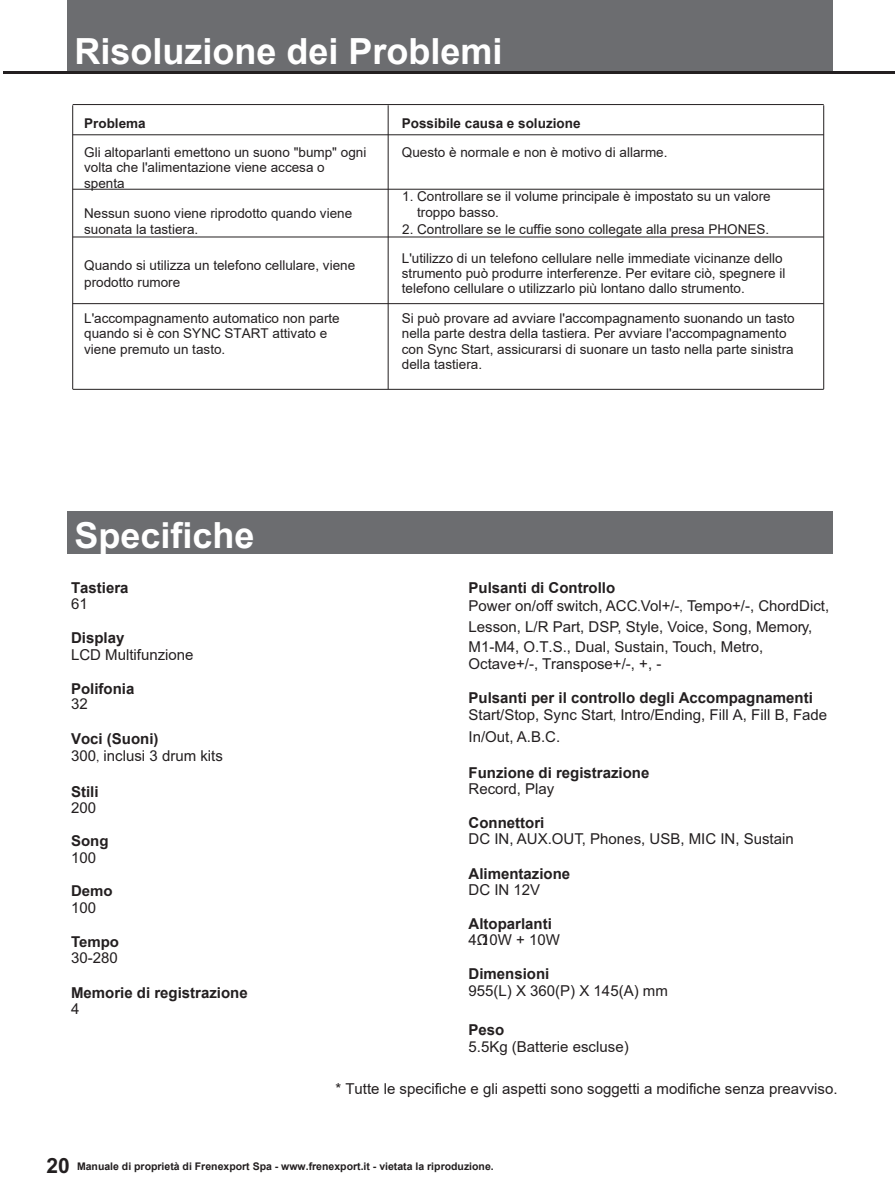
<style>
.page{position:relative;width:895px;height:1193px;background:#fff}
.page>*{position:absolute;margin:0;border:0;box-sizing:border-box;transform-origin:0 0}
.t1{font:700 36px "Arial";color:#fff}
.t2{font:700 36px "Arial";color:#fff}
.t3{font:15px/17.4px "Arial";color:#231f20}
.t4{font:15px/16.4px "Arial";color:#231f20}
.t5{font:700 15px/15.9px "Arial";color:#231f20}
.t6{font:700 15px "Arial";color:#231f20}
.t7{font:13.5px/15.1px "Arial";color:#231f20}
.t8{font:700 13.5px "Arial";color:#231f20}
.t9{font:700 13.5px "Arial";color:#231f20}
.t10{font:700 10.5px "Arial";color:#221e1f}
.s1{font-style:inherit}
.s2{font-weight:400}
.s3{font-weight:700}
.s4{font-family:"Adobe Fangsong Std"}
.s5{font-size:21px;color:#231f20}
</style>
<div class="page">
<div style="left:67px;top:0;width:765px;height:73px;background:#6c6d70"></div>
<hr style="left:3px;top:71px;width:892px;height:2px;background:#231f20">
<hr style="left:73px;top:104px;width:750px;height:1px;background:#231f20">
<hr style="left:73px;top:134px;width:750px;height:1px;background:#231f20">
<hr style="left:73px;top:389px;width:750px;height:1px;background:#231f20">
<hr style="left:72px;top:105px;width:1px;height:284px;background:#231f20">
<hr style="left:388px;top:105px;width:1px;height:284px;background:#231f20">
<hr style="left:823px;top:105px;width:1px;height:284px;background:#231f20">
<div style="left:67px;top:511px;width:765px;height:43px;background:#6c6d70"></div>
<hr style="left:73px;top:189px;width:750px;height:1px;background:#231f20">
<hr style="left:73px;top:237px;width:750px;height:1px;background:#231f20">
<hr style="left:73px;top:303px;width:750px;height:1px;background:#231f20">
<h1 class="t1" style="left:74px;top:26px;width:430px">Risoluzione dei Problemi</h1>
<p class="t9" style="left:84px;top:118px;width:63px">Problem<span class="s1">a</span></p>
<p class="t7" style="left:84px;top:145px;width:284px">Gli altoparlanti emettono un suono "bump" ogni volta che l'alimentazione viene accesa o spenta</p>
<p class="t7" style="left:84px;top:205px;width:269px;line-height:16.2px">Nessun suono viene riprodotto quando viene suonata la tastiera.</p>
<p class="t7" style="left:84px;top:257px;width:272px;line-height:16.2px">Quando si utilizza un telefono cellulare, viene prodotto rumore</p>
<p class="t7" style="left:84px;top:311px;width:257px">L'accompagnamento automatico non parte quando si è con SYNC START attivato e viene premuto un tasto.</p>
<p class="t8" style="left:402px;top:113px;width:180px">Possibile causa e soluzione</p>
<p class="t7" style="left:402px;top:145px;width:267px">Questo è normale e non è motivo di allarme.</p>
<p class="t7" style="left:417px;top:188px;width:355px;line-height:16.2px;text-indent:-15px">1. Controllare se il volume principale è impostato su un valore troppo basso.</p>
<p class="t7" style="left:402px;top:214px;width:382px;line-height:29.4px">2. Controllare se le cuffie sono collegate alla presa PHONES.<br>L'utilizzo di un telefono cellulare nelle immediate vicinanze dello</p>
<p class="t7" style="left:402px;top:265px;width:385px">strumento può produrre interferenze. Per evitare ciò, spegnere il telefono cellulare o utilizzarlo più lontano dallo strumento.</p>
<p class="t7" style="left:402px;top:311px;width:394px">Si può provare ad avviare l'accompagnamento suonando un tasto nella parte destra della tastiera. Per avviare l'accompagnamento con Sync Start, assicurarsi di suonare un tasto nella parte sinistra della tastiera.</p>
<h1 class="t2" style="left:74px;top:521px;width:182px">Specific<span class="s1">he</span></h1>
<p class="t5" style="left:71px;top:580px;width:59px">Tastiera</p>
<p class="t3" style="left:71px;top:596px;width:18px">61</p>
<p class="t5" style="left:71px;top:630px;width:55px">Display</p>
<p class="t4" style="left:71px;top:646px;width:124px">LCD Multifunzione</p>
<p class="t5" style="left:71px;top:680px;width:65px"><span class="s1">Pol</span>ifonia<br><span class="s2">32</span></p>
<p class="t3" style="left:71px;top:731px;width:153px"><span class="s3">Voci (Suoni)<br></span>300<span class="s4">,</span> inclu<span class="s1">si</span> 3 drum kits</p>
<p class="t5" style="left:71px;top:783px;width:29px">Stili</p>
<p class="t3" style="left:71px;top:799px;width:27px">200</p>
<p class="t6" style="left:71px;top:835px;width:39px">Song</p>
<p class="t3" style="left:71px;top:850px;width:27px">100</p>
<p class="t6" style="left:71px;top:885px;width:43px">Demo</p>
<p class="t3" style="left:71px;top:900px;width:27px">100</p>
<p class="t6" style="left:71px;top:935px;width:50px">Tempo</p>
<p class="t3" style="left:71px;top:950px;width:48px">30-280</p>
<p class="t5" style="left:71px;top:984px;width:178px">Memorie di registrazione</p>
<p class="t3" style="left:71px;top:1001px;width:10px">4</p>
<p class="t3" style="left:468px;top:580px;width:362px"><span class="s3">Pulsanti di Controllo<br></span>Power on/off switch, ACC<span class="s4">.</span>Vol+/-<span class="s4">,</span> Tempo+/-, ChordDict,</p>
<p class="t3" style="left:468px;top:617px;width:345px;line-height:20.1px">Lesson, L/R Part, DSP, Style, Voice, Song, Memory,<br>M1-M4, O.T.S., Dual, Sustain, Touch, Metro,</p>
<p class="t3" style="left:468px;top:656px;width:194px">Octave+/-, Transpose+/-, +, -</p>
<p class="t3" style="left:468px;top:690px;width:360px"><span class="s3">Pulsanti per il controllo degli Accompagnamenti<br></span>Start/Stop, Sync Start<span class="s4">,</span> Intro/Ending, Fill A, Fill B, Fade</p>
<p class="t3" style="left:468px;top:729px;width:93px">In/Out, A.B.C.</p>
<p class="t5" style="left:468px;top:765px;width:182px">Funzione di registrazione</p>
<p class="t3" style="left:468px;top:781px;width:87px">Record, Play</p>
<p class="t5" style="left:468px;top:815px;width:77px">Connettori</p>
<p class="t3" style="left:468px;top:831px;width:327px">DC IN, AUX.OUT, Phones, USB, MIC IN, Sustain</p>
<p class="t5" style="left:468px;top:865px;width:103px">Alimentazione</p>
<p class="t4" style="left:468px;top:881px;width:73px">DC IN 12V</p>
<p class="t5" style="left:468px;top:915px;width:85px">Altoparlanti</p>
<p class="t3" style="left:468px;top:932px;width:93px">4Ω10W + 10W</p>
<p class="t3" style="left:468px;top:967px;width:201px;line-height:16.4px"><span class="s3">Dimensioni<br></span>955<span class="s1">(L)</span> X 360<span class="s1">(P)</span> X 145<span class="s1">(A)</span> mm</p>
<p class="t4" style="left:468px;top:1021px;width:162px"><span class="s3">Peso<br></span><span class="s1">5.5Kg (</span>Batterie escluse<span class="s1">)</span></p>
<p class="t4" style="left:335px;top:1080px;width:503px"><span class="s1">*</span> Tutte le specifiche e gli aspetti sono soggetti a modifiche senza preavviso.</p>
<p class="t10" style="left:46px;top:1159px;width:449px"><span class="s5">20</span> Manuale di proprietà di Frenexport Spa - www.frenexport.it - vietata la riproduzione.</p>
</div>
